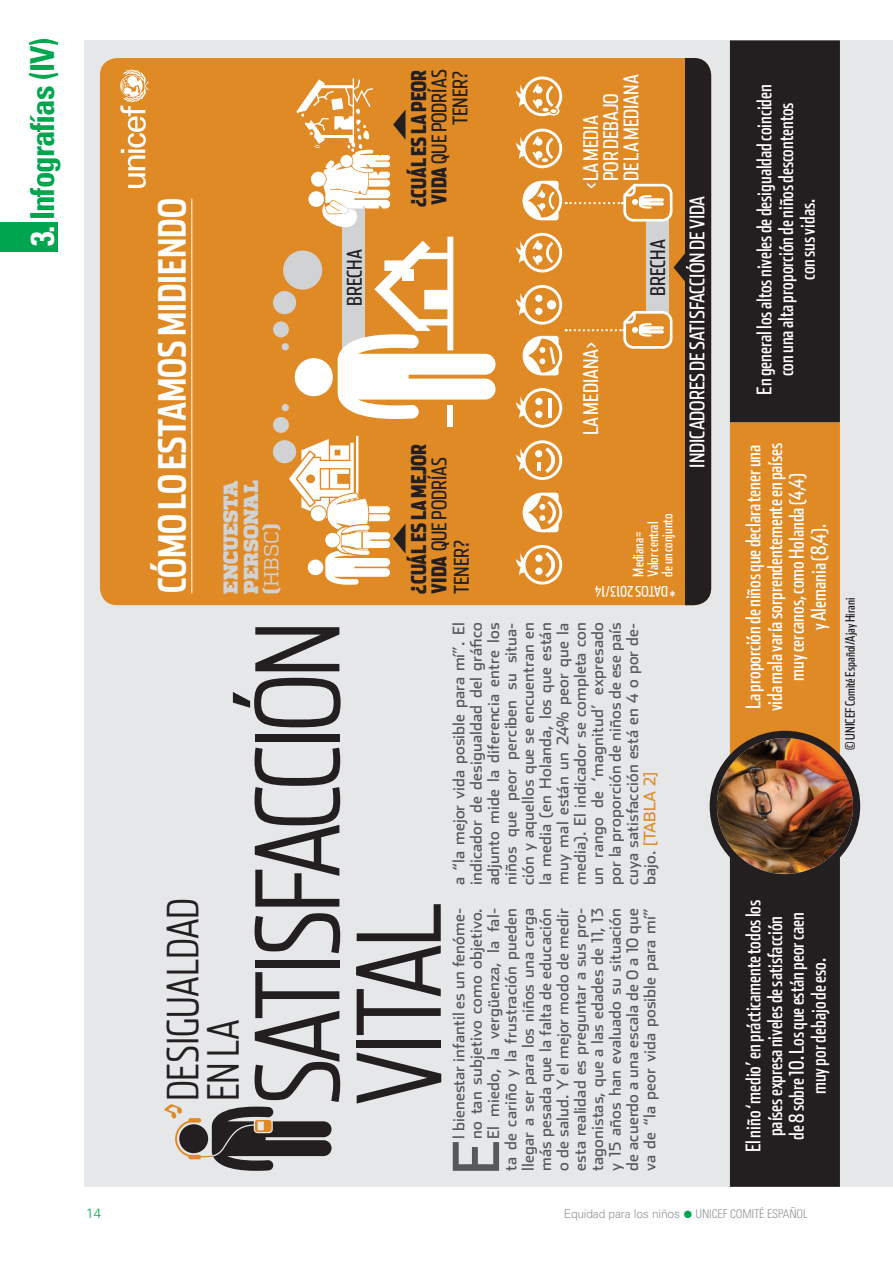
<style>
.page{position:relative;width:893px;height:1263px;background:#fff}
.page>*{position:absolute;margin:0;border:0;box-sizing:border-box;transform-origin:0 0}
.t1{font:300 115.8px/101.2px "Stainless Comp";letter-spacing:-.04em;color:#231f20}
.t2{font:63.6px "Stainless";color:#57585a}
.t3{font:300 43.35px/40.5px "Stainless Comp";color:#231f20}
.t4{font:700 37.65px "Stainless Comp";color:#fff}
.t5{font:700 condensed 33px "Univers";letter-spacing:-.03em;color:#00a54f}
.t6{font:20.25px/21.8px "Stainless Comp";color:#fff;text-align:center}
.t7{font:900 20.25px/20.7px "Stainless Comp";color:#231f20}
.t8{font:20.25px "Stainless Comp";color:#231f20}
.t9{font:900 20.25px/20.2px "Quadon";letter-spacing:.005em;color:#d1d2d4}
.t10{font:20.25px "Quadon";color:#d1d2d4}
.t11{font:15.9px/17.4px "Stainless";letter-spacing:.01em;color:#57585a;text-align:right}
.t12{font:14.4px/14.4px "Stainless Comp";color:#fff}
.t13{font:300 13.5px "Univers";color:#00a54f}
.t14{font:13.05px "Stainless Comp";color:#231f20}
.t15{font:300 12px "Univers";letter-spacing:-.015em;color:#939598}
.s1{color:#fff}
.s2{font-weight:400}
.s3{color:#df8a25}
.s4{color:#00a54f}
.s5{font-stretch:condensed}
</style>
<div class="page">
<div style="left:85px;top:40px;width:808px;height:1147px;background:#e6e7e9"></div>
<svg style="left:730px;top:40px;width:110px;height:1147px;background:#5d4021"></svg>
<div style="left:100px;top:58px;width:611px;height:547px;background:#df8a25;border-radius:17px"></div>
<div style="left:685px;top:58px;width:26px;height:547px;background:#231f20"></div>
<svg style="left:120px;top:69px;width:29px;height:119px"></svg>
<div style="left:646px;top:220px;width:22px;height:93px;background:#d1d2d4"></div>
<div style="left:447px;top:405px;width:6px;height:22px;background:#fff"></div>
<svg style="left:289px;top:436px;width:116px;height:149px"></svg>
<svg style="left:296px;top:78px;width:200px;height:341px"></svg>
<div style="left:282px;top:404px;width:7px;height:7px;background:#d1d2d4;border-radius:50%"></div>
<div style="left:273px;top:417px;width:16px;height:16px;background:#d1d2d4;border-radius:50%"></div>
<div style="left:273px;top:440px;width:23px;height:23px;background:#d1d2d4;border-radius:50%"></div>
<div style="left:282px;top:343px;width:7px;height:7px;background:#d1d2d4;border-radius:50%"></div>
<div style="left:273px;top:321px;width:16px;height:16px;background:#d1d2d4;border-radius:50%"></div>
<div style="left:273px;top:291px;width:23px;height:23px;background:#d1d2d4;border-radius:50%"></div>
<div style="left:283px;top:250px;width:39px;height:40px;background:#d1d2d4;border-radius:50%"></div>
<svg style="left:164px;top:1104px;width:168px;height:67px"></svg>
<svg style="left:713px;top:734px;width:144px;height:144px"></svg>
<img style="left:717px;top:738px;width:136px;height:136px;border-radius:50%">
<div style="left:710px;top:731px;width:150px;height:150px;border:7px solid #231f20;border-radius:50%"></div>
<hr style="left:191px;top:199px;width:1px;height:394px;background:#fff">
<svg style="left:516px;top:545px;width:46px;height:39px"></svg>
<div style="left:535px;top:568px;width:7px;height:7px;background:#fff;border-radius:50%"></div>
<div style="left:535px;top:555px;width:7px;height:7px;background:#fff;border-radius:50%"></div>
<svg style="left:545px;top:552px;width:13px;height:25px"></svg>
<svg style="left:516px;top:388px;width:46px;height:40px"></svg>
<div style="left:535px;top:411px;width:7px;height:7px;background:#fff;border-radius:50%"></div>
<div style="left:535px;top:398px;width:7px;height:7px;background:#fff;border-radius:50%"></div>
<hr style="left:549px;top:398px;width:3px;height:20px;background:#fff">
<svg style="left:523px;top:493px;width:39px;height:39px"></svg>
<svg style="left:547px;top:501px;width:11px;height:23px"></svg>
<svg style="left:516px;top:440px;width:46px;height:40px"></svg>
<svg style="left:516px;top:129px;width:46px;height:39px"></svg>
<svg style="left:516px;top:76px;width:46px;height:40px"></svg>
<svg style="left:516px;top:233px;width:169px;height:142px"></svg>
<svg style="left:522px;top:181px;width:150px;height:41px"></svg>
<svg style="left:262px;top:588px;width:19px;height:5px"></svg>
<svg style="left:262px;top:524px;width:19px;height:6px"></svg>
<div style="left:0;top:222px;width:58px;height:29px;background:#00a54f"></div>
<h3 class="t5" style="left:30px;top:246px;width:210px;rotate:-90deg"><span class="s1">3.</span> Infografías (IV)</h3>
<h3 class="t4" style="left:151px;top:593px;width:396px;rotate:-90deg">CÓMO LO ESTAMOS MIDIENDO</h3>
<p class="t9" style="left:223px;top:593px;width:114px;rotate:-90deg">ENCUESTA<br>PERSONAL</p>
<p class="t10" style="left:264px;top:587px;width:58px;rotate:-90deg">HBSC</p>
<p class="t8" style="left:343px;top:306px;width:58px;rotate:-90deg">BRECHA</p>
<p class="t7" style="left:409px;top:207px;width:139px;text-align:right;rotate:-90deg">¿CUÁL ES LA PEOR<br>VIDA <span class="s2">QUE PODRÍAS<br>TENER?</span></p>
<p class="t7" style="left:409px;top:594px;width:151px;line-height:20.2px;rotate:-90deg">¿CUÁL ES LA MEJOR<br>VIDA <span class="s2">QUE PODRÍAS</span></p>
<p class="t8" style="left:450px;top:594px;width:56px;rotate:-90deg">TENER?</p>
<p class="t6" style="left:581px;top:181px;width:109px;line-height:20.2px;text-align:left;text-indent:-7px;rotate:-90deg">AL&lt; M AIDE<br>POR DEBAJO<br>DE LA MEDIANA</p>
<p class="t6" style="left:580px;top:435px;width:95px;rotate:-90deg">LA MEDIANA&gt;</p>
<p class="t8" style="left:646px;top:296px;width:58px;rotate:-90deg">BRECHA</p>
<p class="t6" style="left:686px;top:468px;width:274px;rotate:-90deg">INDICADORES DE SATISFACCIÓN DE VIDA</p>
<p class="t12" style="left:631px;top:577px;width:65px;rotate:-90deg">Mediana =<br>Valor central de un conjunto</p>
<p class="t12" style="left:676px;top:598px;width:82px;rotate:-180deg">*DATOS2013/14</p>
<h1 class="t1" style="left:249px;top:1106px;width:487px;rotate:-90deg">SATISFACCIÓN<br>VITAL</h1>
<h3 class="t3" style="left:163px;top:1101px;width:205px;rotate:-90deg">DESIGUALDAD<br>EN LA</h3>
<p class="t11" style="left:450px;top:885px;width:264px;text-align:justify;rotate:-90deg">a “la mejor vida posible para mí”. El indicador de desigualdad del gráfico adjunto mide la diferencia entre los niños que peor perciben su situa&shy;ción y aquellos que se encuentran en la media (en Holanda, los que están muy mal están un 24% peor que la media). El indicador se completa con un rango de ‘magnitud’ expresado por la proporción de niños de ese país cuya satisfacción está en 4 o por de&shy;bajo. <span class="s3">[TABLA 2]</span></p>
<p class="t11" style="left:450px;top:1171px;width:264px;rotate:-90deg">l bienestar infantil es un fenóme-<br>no tan subjetivo como objetivo.<br>El miedo, la vergüenza, la fal-<br>ta de cariño y la frustración pueden llegar a ser para los niños una carga más pesada que la falta de educación o de salud. Y el mejor modo de medir esta realidad es preguntar a sus pro&shy;tagonistas, que a las edades de 11, 13 y 15 años han evaluado su situación de acuerdo a una escala de 0 a 10 que va de “la peor vida posible para mí”</p>
<h2 class="t2" style="left:440px;top:1175px;width:37px;rotate:-90deg">E</h2>
<p class="t6" style="left:753px;top:395px;width:312px;rotate:-90deg">En general los altos niveles de desigualdad coinciden con una alta proporción de niños descontentos<br>con sus vidas.</p>
<p class="t6" style="left:743px;top:711px;width:270px;rotate:-90deg">La proporción de niños que declara tener una vida mala varía sorprendentemente en países muy cercanos, como Holanda (4,4)<br>y Alemania (8,4).</p>
<p class="t6" style="left:743px;top:1152px;width:253px;rotate:-90deg">El niño ‘medio’ en prácticamente todos los países expresa niveles de satisfacción<br>de 8 sobre 10. Los que están peor caen muy por debajo de eso.</p>
<p class="t13" style="left:86px;top:1209px;width:17px">14</p>
<p class="t15" style="left:564px;top:1210px;width:245px">Equidad para los niños <span class="s4">●</span> <span class="s5">UNICEF COMITÉ ESPAÑOL</span></p>
<p class="t14" style="left:843px;top:749px;width:153px;rotate:-90deg">© UNICEF Comité Español/Ajay Hirani</p>
</div>
